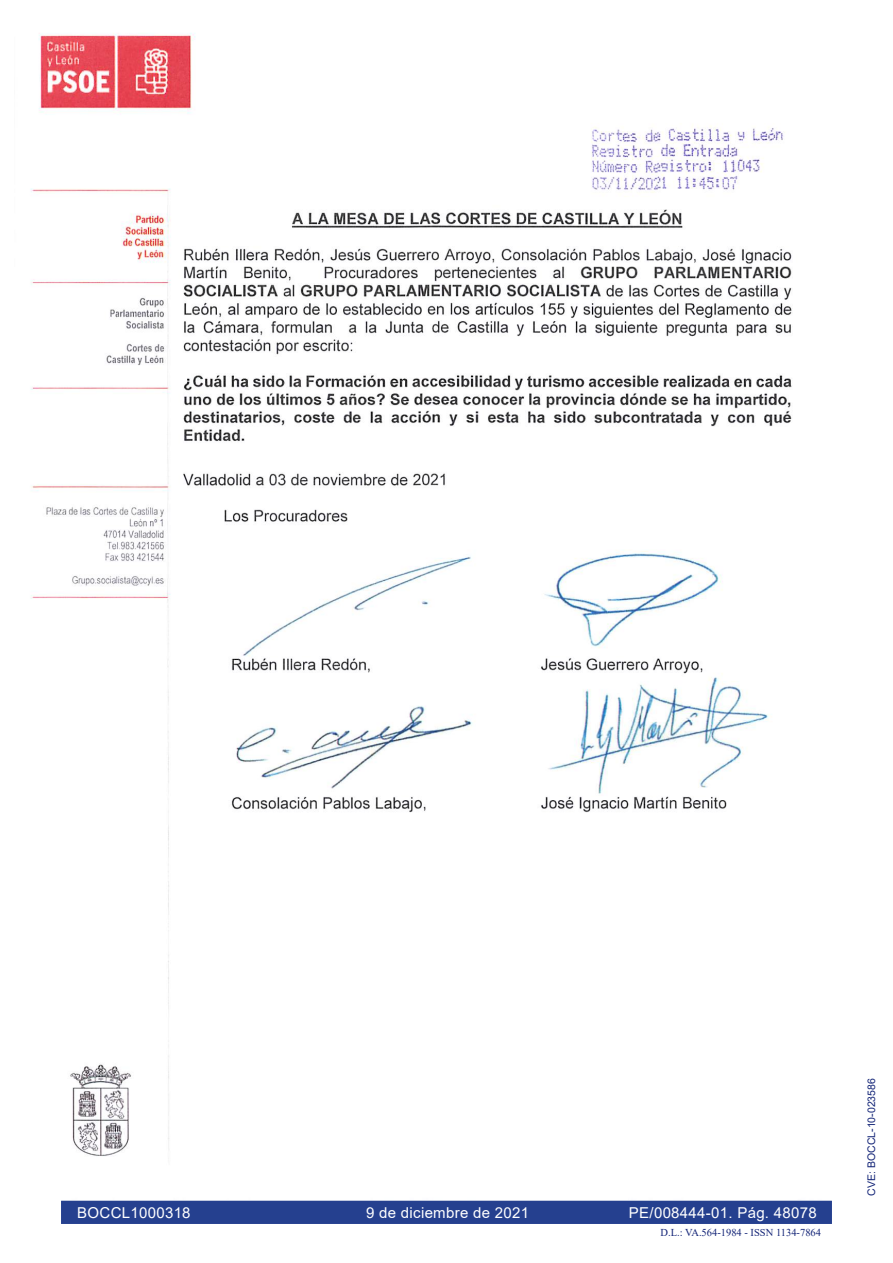
<style>
.page{position:relative;width:893px;height:1263px;background:#fff}
.page>*{position:absolute;margin:0;border:0;box-sizing:border-box;transform-origin:0 0}
.E_CVE{font:15px "Arial";letter-spacing:.02em;color:#fff}
.t1{font:10.5px "Times New Roman";color:#132477}
.t2{font:10.5px "Arial";color:#132477}
</style>
<div class="page">
<div style="left:60px;top:1200px;width:773px;height:25px;background:#25408f"></div>
<div style="left:60px;top:1199px;width:773px;height:26px;border:2px solid #fff"></div>
<img style="left:30px;top:33px;width:803px;height:1167px">
<p class="E_CVE" style="left:77px;top:1202px;width:115px">BOCCL1000318</p>
<p class="E_CVE" style="left:366px;top:1202px;width:165px">9 de diciembre de 2021</p>
<p class="E_CVE" style="left:629px;top:1202px;width:189px">PE/008444-01. Pág. 48078</p>
<p class="t1" style="left:661px;top:1225px;width:162px">D.L.: VA.564-1984 - ISSN 1134-7864</p>
<p class="t2" style="left:864px;top:1195px;width:119px;rotate:-90deg">CVE: BOCCL-10-023586</p>
</div>
